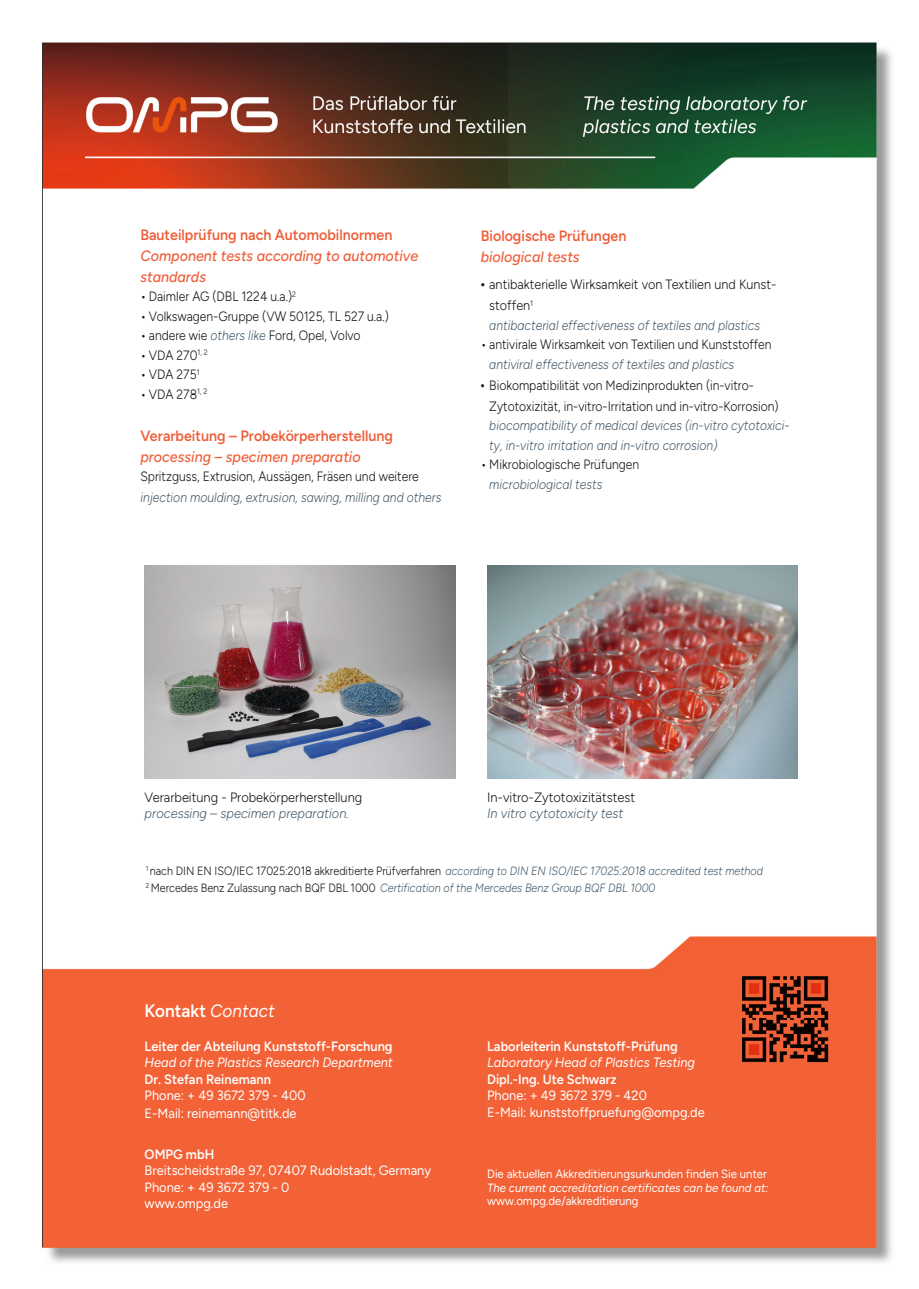
<style>
.page{position:relative;width:919px;height:1289px;background:#fff}
.page>*{position:absolute;margin:0;border:0;box-sizing:border-box;transform-origin:0 0}
.t1{font:600 18px "Figtree";color:#fff;scale:.95 1}
.t2{font:600 15px "Figtree";color:#ef5e39;scale:.95 1}
.t3{font:italic 500 15px/21px "Figtree";color:#ef5e39;scale:.95 1}
.t4{font:300 13.5px/21px "Figtree";color:#131414;scale:.9 1}
.t5{font:italic 300 13.5px/19.5px "Figtree";color:#475c6c;scale:.9 1}
.t6{font:13.5px/16.5px "Figtree";color:#fff;scale:.95 1}
.t7{font:600 13.5px "Figtree";color:#fff;scale:.95 1}
.t8{font:italic 13.5px "Figtree";color:#fff;scale:.95 1}
.t9{font:300 13.5px "Figtree";color:#131414;scale:.95 1}
.t10{font:300 13.5px/21px "Figtree";color:#131414;scale:.94 1}
.t11{font:italic 300 13.5px "Figtree";color:#475c6c;scale:.95 1}
.t12{font:italic 300 12px/16.5px "Figtree";color:#475c6c;scale:.9 1}
.t13{font:12px "Figtree";color:#fff;scale:.95 1}
.t14{font:italic 12px "Figtree";color:#fff;scale:.95 1}
.s1{font-style:italic;color:#475c6c}
.s2{font-family:"Myriad Pro";font-weight:400;font-stretch:condensed;font-size:16.5px}
.s3{font-style:normal;color:#131414}
.s4{font-weight:400;font-style:italic}
</style>
<div class="page">
<img style="left:42px;top:42px;width:850px;height:1221px">
<img style="left:487px;top:566px;width:310px;height:212px">
<img style="left:145px;top:566px;width:310px;height:212px">
<img style="left:736px;top:969px;width:98px;height:99px">
<p class="t2" style="left:140px;top:226px;width:267px">Bauteilprüfung nach Automobilnormen</p>
<p class="t3" style="left:140px;top:245px;width:294px">Component tests according to automotive standards</p>
<p class="t4" style="left:140px;top:286px;width:174px">• Daimler AG (DBL 1224 u.a.)<sup>2</sup></p>
<p class="t4" style="left:140px;top:305px;width:277px">• Volkswagen-Gruppe (VW 50125, TL 527 u.a.)</p>
<p class="t4" style="left:140px;top:325px;width:246px">• andere wie <span class="s1">others like</span> Ford, Opel, Volvo</p>
<p class="t4" style="left:140px;top:344px;width:76px">• VDA 270<sup>1,</sup> <sup>2</sup></p>
<p class="t4" style="left:140px;top:364px;width:67px">• VDA 275<sup>1</sup></p>
<p class="t4" style="left:140px;top:383px;width:76px">• VDA 278<sup>1,</sup> <sup>2</sup></p>
<p class="t2" style="left:140px;top:427px;width:267px">Verarbeitung – Probekörperherstellung</p>
<p class="t3" style="left:140px;top:446px;width:233px">processing – specimen preparatio</p>
<p class="t4" style="left:140px;top:466px;width:311px">Spritzguss, Extrusion, Aussägen, Fräsen und weitere</p>
<p class="t5" style="left:140px;top:488px;width:336px">injection moulding, extrusion, sawing, milling and others</p>
<p class="t2" style="left:480px;top:227px;width:155px">Biologische Prüfungen</p>
<p class="t3" style="left:480px;top:246px;width:106px">biological tests</p>
<p class="t10" style="left:489px;top:274px;width:307px;text-indent:-9px"><span class="s2">•</span> antibakterielle Wirksamkeit von Textilien und Kunst&shy;stoffen<sup>1</sup></p>
<p class="t5" style="left:489px;top:315px;width:302px">antibacterial effectiveness of textiles and plastics</p>
<p class="t4" style="left:480px;top:334px;width:324px">• antivirale Wirksamkeit von Textilien und Kunststoffen</p>
<p class="t5" style="left:489px;top:354px;width:274px">antiviral effectiveness of textiles and plastics</p>
<p class="t4" style="left:489px;top:374px;width:323px;text-indent:-9px"><span class="s2">•</span> Biokompatibilität von Medizinprodukten (in-vitro-<br>Zytotoxizität, in-vitro-Irritation und in-vitro-Korrosion)</p>
<p class="t5" style="left:489px;top:416px;width:335px">biocompatibility of medical devices (in-vitro cytotoxici&shy;ty, in-vitro irritation and in-vitro corrosion)</p>
<p class="t4" style="left:480px;top:454px;width:178px">• Mikrobiologische Prüfungen</p>
<p class="t5" style="left:489px;top:474px;width:127px">microbiological tests</p>
<p class="t9" style="left:145px;top:789px;width:230px">Verarbeitung - Probekörperherstellung</p>
<p class="t11" style="left:145px;top:806px;width:216px">processing – specimen preparation.</p>
<p class="t9" style="left:487px;top:789px;width:157px">In-vitro-Zytotoxizitätstest</p>
<p class="t11" style="left:487px;top:806px;width:145px">In vitro cytotoxicity test</p>
<p class="t12" style="left:146px;top:862px;width:687px"><sup>1</sup> <span class="s3">nach DIN EN ISO/IEC 17025:2018 akkreditierte Prüfverfahren</span> according to DIN EN ISO/IEC 17025:2018 accredited test method<br><sup>2</sup> <span class="s3">Mercedes Benz Zulassung nach BQF DBL 1000</span> Certification of the Mercedes Benz Group BQF DBL 1000</p>
<h1 class="t1" style="left:145px;top:999px;width:138px">Kontakt <span class="s4">Contact</span></h1>
<p class="t7" style="left:145px;top:1037px;width:262px">Leiter der Abteilung Kunststoff-Forschung</p>
<p class="t8" style="left:145px;top:1054px;width:263px">Head of the Plastics Research Department</p>
<p class="t7" style="left:145px;top:1070px;width:135px">Dr. Stefan Reinemann</p>
<p class="t6" style="left:145px;top:1086px;width:171px;line-height:18px">Phone: + 49 3672 379 - 400<br>E-Mail: reinemann@titk.de</p>
<p class="t7" style="left:145px;top:1145px;width:75px">OMPG mbH</p>
<p class="t6" style="left:145px;top:1162px;width:303px">Breitscheidstraße 97, 07407 Rudolstadt, Germany<br>Phone: + 49 3672 379 - 0<br>www.ompg.de</p>
<p class="t7" style="left:487px;top:1038px;width:202px">Laborleiterin Kunststoff-Prüfung</p>
<p class="t8" style="left:487px;top:1054px;width:220px">Laboratory Head of Plastics Testing</p>
<p class="t7" style="left:487px;top:1071px;width:138px">Dipl.-Ing. Ute Schwarz</p>
<p class="t6" style="left:487px;top:1087px;width:231px">Phone: + 49 3672 379 - 420<br>E-Mail: kunststoffpruefung@ompg.de</p>
<p class="t13" style="left:487px;top:1167px;width:296px">Die aktuellen Akkreditierungsurkunden finden Sie unter</p>
<p class="t14" style="left:487px;top:1180px;width:297px">The current accreditation certificates can be found at:</p>
<p class="t13" style="left:487px;top:1194px;width:161px">www.ompg.de/akkreditierung</p>
</div>
